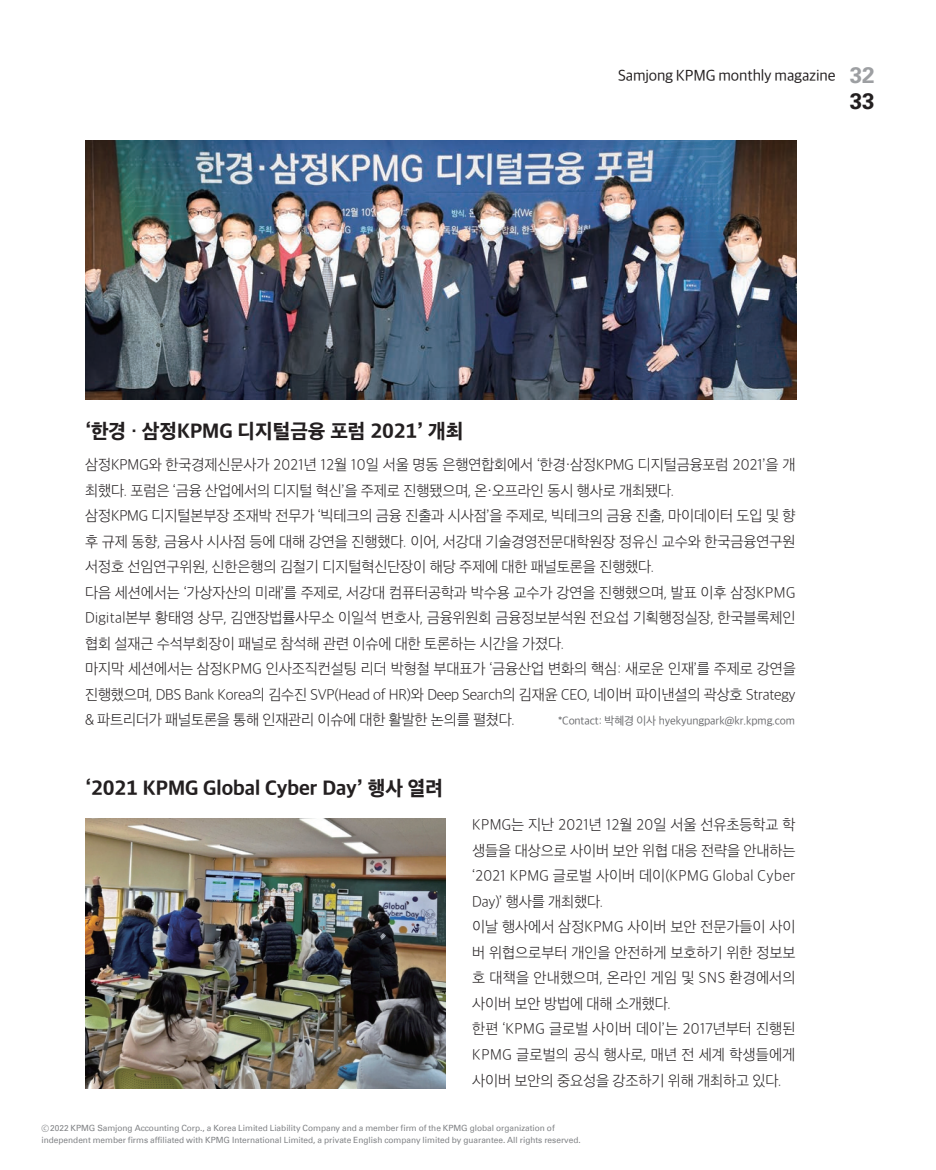
<style>
.page{position:relative;width:936px;height:1170px;background:#fff}
.page>*{position:absolute;margin:0;border:0;box-sizing:border-box;transform-origin:0 0}
.t1{font:700 22.5px "Univers LT Std";color:#9d9fa2}
.t2{font:700 22.5px "Univers LT Std";color:#231f20}
.t3{font:19.5px "SD Gothic Neoa Uni h Eb";color:#231f20}
.t4{font:15px "SD Gothic Neoa Uni d Rg";letter-spacing:-.01em;color:#231f20}
.t5{font:14.55px/25.5px "SD Gothic Neoa b Ult Lt";letter-spacing:-.01em;color:#231f20}
.t6{font:10.95px "SD Gothic Neoa Uni d Rg";letter-spacing:-.01em;color:#6c6d70}
.t7{font:8.55px/12.5px "Universfor KPMG";color:#808285}
.s1{font-family:"SD Gothic Neoa Uni b Ul"}
</style>
<div class="page">
<img style="left:85px;top:140px;width:711px;height:260px">
<img style="left:85px;top:818px;width:360px;height:270px">
<p class="t4" style="left:618px;top:68px;width:219px">Samjong KPMG monthly magazine</p>
<h1 class="t1" style="left:849px;top:61px;width:27px">32</h1>
<h1 class="t2" style="left:849px;top:88px;width:27px">33</h1>
<h2 class="t3" style="left:85px;top:421px;width:380px">‘한경 · 삼정KPMG 디지털금융 포럼 2021’ 개최</h2>
<p class="t5" style="left:85px;top:452px;width:712px">삼정KPMG와 한국경제신문사가 2021년 12월 10일 서울 명동 은행연합회에서 ‘한경·삼정KPMG 디지털금융포럼 2021’을 개 최했다. 포럼은 ‘금융 산업에서의 디지털 혁신’을 주제로 진행됐으며, 온·오프라인 동시 행사로 개최됐다.<br>삼정KPMG 디지털본부장 조재박 전무가 ‘빅테크의 금융 진출과 시사점’을 주제로, 빅테크의 금융 진출, 마이데이터 도입 및 향 후 규제 동향, 금융사 시사점 등에 대해 강연을 진행했다. 이어, 서강대 기술경영전문대학원장 정유신 교수와 한국금융연구원 서정호 선임연구위원, 신한은행의 김철기 디지털혁신단장이 해당 주제에 대한 패널토론을 진행했다.<br>다음 세션에서는 ‘가상자산의 미래’를 주제로, 서강대 컴퓨터공학과 박수용 교수가 강연을 진행했으며, 발표 이후 삼정KPMG Digital본부 황태영 상무, 김앤장법률사무소 이일석 변호사, 금융위원회 금융정보분석원 전요섭 기획행정실장, 한국블록체인 협회 설재근 수석부회장이 패널로 참석해 관련 이슈에 대한 토론하는 시간을 가졌다.<br>마지막 세션에서는 삼정KPMG 인사조직컨설팅 리더 박형철 부대표가 ‘금융산업 변화의 핵심: 새로운 인재’를 주제로 강연을 진행했으며, DBS Bank Korea의 김수진 SVP(Head of HR)와 Deep Search의 김재윤 CEO, 네이버 파이낸셜의 곽상호 Strategy &amp; 파트리더가 패널토론을 통해 인재관리 이슈에 대한 활발한 논의를 펼쳤다.</p>
<p class="t6" style="left:558px;top:715px;width:238px">*Contact: 박혜경 이사 hyekyungpark@kr.kpmg.com</p>
<h2 class="t3" style="left:85px;top:778px;width:359px">‘2021 KPMG Global Cyber Day’ 행사 열려</h2>
<p class="t5" style="left:472px;top:812px;width:325px">KPMG는 지난 2021년 12월 20일 서울 선유초등학교 학 생들을 대상으로 사이버 보안 위협 대응 전략을 안내하는 ‘2021 KPMG 글로벌 사이버 데이(KPMG Global Cyber<br>Day)’ 행사를 개최했다.<br>이날 행사에서 삼정KPMG 사이버 보안 전문가들이 사이 버 위협으로부터 개인을 안전하게 보호하기 위한 정보보 호 대책을 안내했으며, 온라인 게임 및 SNS 환경에서의 사이버 보안 방법에 대해 소개했다.<br>한편 ‘KPMG 글로벌 사이버 데이’는 2017년부터 진행된<br>KPMG 글로벌의 공식 행사로, 매년 전 세계 학생들에게 사이버 보안의 중요성을 강조하기 위해 개최하고 있다.</p>
<p class="t7" style="left:41px;top:1121px;width:541px"><span class="s1">ⓒ</span> 2022 KPMG Samjong Accounting Corp., a Korea Limited Liability Company and a member firm of the KPMG global organization of independent member firms affiliated with KPMG International Limited, a private English company limited by guarantee. All rights reserved.</p>
</div>
